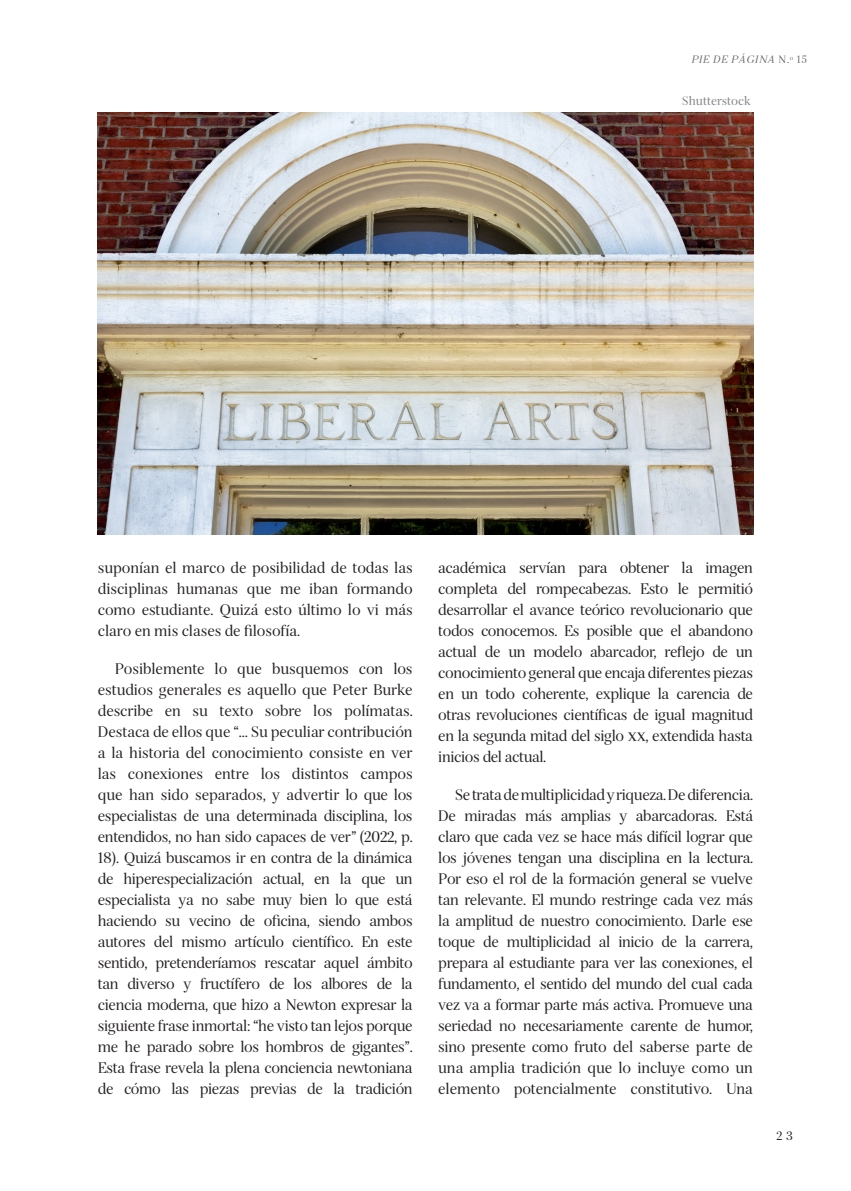
<style>
.page{position:relative;width:851px;height:1191px;background:#fff}
.page>*{position:absolute;margin:0;border:0;box-sizing:border-box;transform-origin:0 0}
.Parrafo{font:15px/21px "Serif 72 Beta";letter-spacing:-.02em;color:#231f20;text-align:justify}
.PARRAFO_EDITORIAL{font:12px "Serif 72 Beta";color:#808285}
.t1{font:12px "Serif 72 Beta";color:#231f20}
.t2{font:italic 10.5px "Serif 72 Beta";letter-spacing:.06em;color:#6c6d70}
.s1{font-style:normal}
</style>
<div class="page">
<img style="left:98px;top:113px;width:655px;height:421px">
<p class="t2" style="left:691px;top:53px;width:117px">PIE DE PÁGINA <span class="s1">N.</span><sup>o</sup> <span class="s1">15</span></p>
<p class="PARRAFO_EDITORIAL" style="left:682px;top:94px;width:70px">Shutterstock</p>
<p class="Parrafo" style="left:98px;top:557px;width:316px">suponían el marco de posibilidad de todas las disciplinas humanas que me iban formando como estudiante. Quizá esto último lo vi más claro en mis clases de filosofía.</p>
<p class="Parrafo" style="left:98px;top:658px;width:316px;text-indent:17px">Posiblemente lo que busquemos con los estudios generales es aquello que Peter Burke describe en su texto sobre los polímatas.<br>Destaca de ellos que “… Su peculiar contribución a la historia del conocimiento consiste en ver las conexiones entre los distintos campos que han sido separados, y advertir lo que los especialistas de una determinada disciplina, los entendidos, no han sido capaces de ver” (2022, p.<br>18). Quizá buscamos ir en contra de la dinámica de hiperespecialización actual, en la que un especialista ya no sabe muy bien lo que está haciendo su vecino de oficina, siendo ambos autores del mismo artículo científico. En este sentido, pretenderíamos rescatar aquel ámbito tan diverso y fructífero de los albores de la ciencia moderna, que hizo a Newton expresar la siguiente frase inmortal: “he visto tan lejos porque me he parado sobre los hombros de gigantes”.<br>Esta frase revela la plena conciencia newtoniana de cómo las piezas previas de la tradición</p>
<p class="Parrafo" style="left:438px;top:557px;width:316px">académica servían para obtener la imagen completa del rompecabezas. Esto le permitió desarrollar el avance teórico revolucionario que todos conocemos. Es posible que el abandono actual de un modelo abarcador, reflejo de un conocimiento general que encaja diferentes piezas en un todo coherente, explique la carencia de otras revoluciones científicas de igual magnitud en la segunda mitad del siglo xx, extendida hasta inicios del actual.</p>
<p class="Parrafo" style="left:438px;top:784px;width:316px;text-indent:17px">Se trata de multiplicidad y riqueza. De diferencia.<br>De miradas más amplias y abarcadoras. Está claro que cada vez se hace más difícil lograr que los jóvenes tengan una disciplina en la lectura.<br>Por eso el rol de la formación general se vuelve tan relevante. El mundo restringe cada vez más la amplitud de nuestro conocimiento. Darle ese toque de multiplicidad al inicio de la carrera, prepara al estudiante para ver las conexiones, el fundamento, el sentido del mundo del cual cada vez va a formar parte más activa. Promueve una seriedad no necesariamente carente de humor, sino presente como fruto del saberse parte de una amplia tradición que lo incluye como un elemento potencialmente constitutivo. Una</p>
<p class="t1" style="left:776px;top:1129px;width:18px">2 3</p>
</div>
